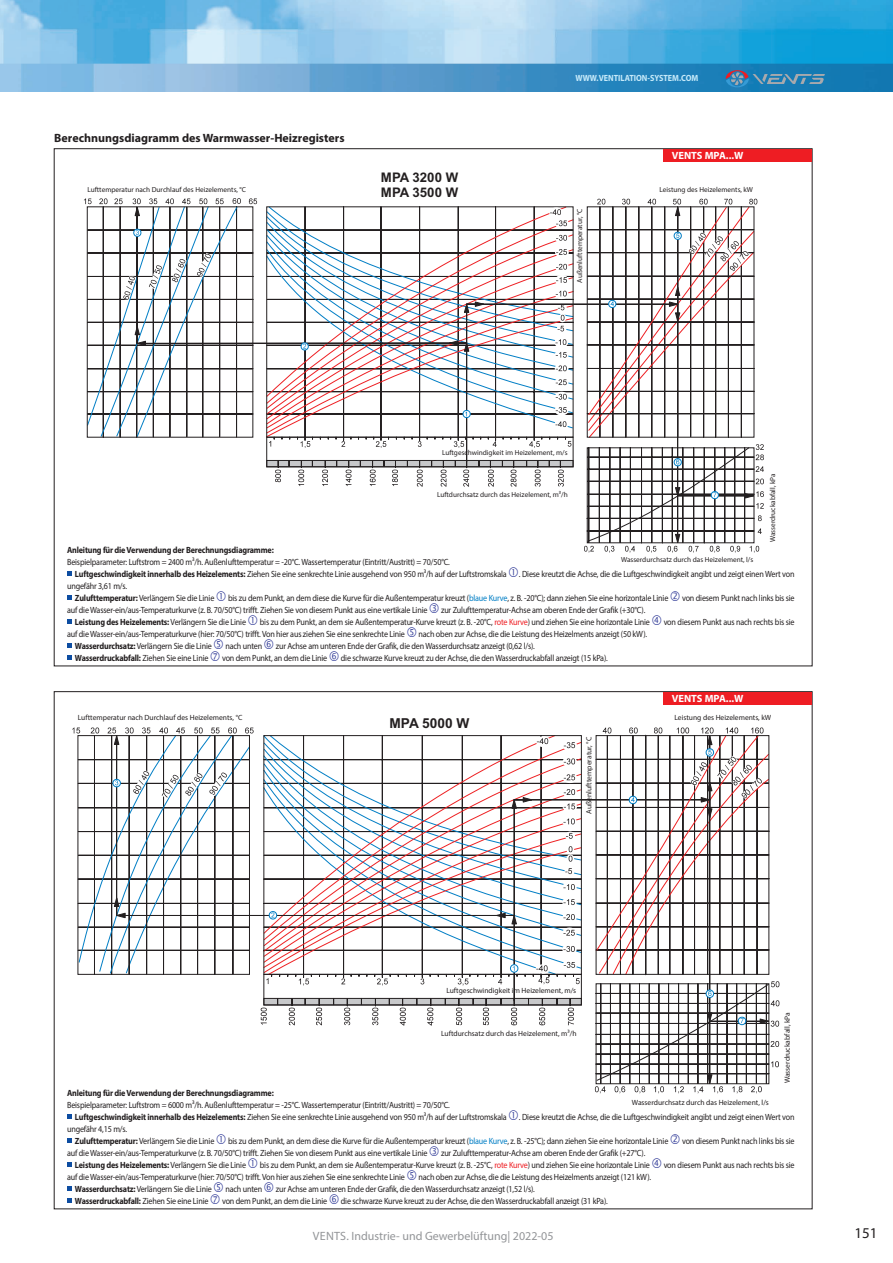
<style>
.page{position:relative;width:893px;height:1263px;background:#fff}
.page>*{position:absolute;margin:0;border:0;box-sizing:border-box;transform-origin:0 0}
.t1{font:15px "Myriad Pro";color:#231f20}
.t2{font:700 13.65px "Arial";color:#231f20}
.t3{font:700 13.2px/15px "Arial";color:#231f20}
.t4{font:700 12px "Myriad Pro";color:#231f20}
.t5{font:12px "Myriad Pro";color:#939598}
.t6{font:700 10.5px "Myriad Pro";color:#fff}
.t7{font:9px/12px "Myriad Pro";letter-spacing:-.02em;color:#231f20;scale:.9 1}
.t8{font:700 9px "Myriad Pro";letter-spacing:-.02em;color:#231f20;scale:.9 1}
.t9{font:700 9px "Myriad Pro";color:#c6eafa;scale:.9 1}
.t10{font:7.5px "Myriad Pro";color:#231f20}
.t11{font:7.2px "Myriad Pro";color:#231f20}
.s1{font-weight:700}
.s2{color:#007ec5}
.s3{font-weight:400}
.s4{color:#ee1d23}
</style>
<div class="page">
<img style="left:0;top:0;width:893px;height:91px">
<svg style="left:726px;top:70px;width:99px;height:17px;background:#3e83af"></svg>
<div style="left:663px;top:149px;width:149px;height:13px;background:#ee1d23"></div>
<svg style="left:84px;top:198px;width:680px;height:355px"></svg>
<div style="left:663px;top:692px;width:149px;height:12px;background:#ee1d23"></div>
<svg style="left:72px;top:727px;width:707px;height:366px"></svg>
<svg style="left:67px;top:571px;width:4px;height:4px"></svg>
<svg style="left:67px;top:595px;width:4px;height:4px"></svg>
<svg style="left:67px;top:619px;width:4px;height:4px"></svg>
<svg style="left:67px;top:643px;width:4px;height:4px"></svg>
<svg style="left:67px;top:655px;width:4px;height:4px"></svg>
<svg style="left:67px;top:1114px;width:4px;height:5px"></svg>
<svg style="left:67px;top:1138px;width:4px;height:5px"></svg>
<svg style="left:67px;top:1162px;width:4px;height:5px"></svg>
<svg style="left:67px;top:1186px;width:4px;height:5px"></svg>
<svg style="left:67px;top:1198px;width:4px;height:5px"></svg>
<h3 class="t4" style="left:54px;top:130px;width:292px">Berechnungsdiagramm des Warmwasser-Heizregisters</h3>
<p class="t9" style="left:575px;top:72px;width:138px">WWW.VENTILATION-SYSTEM.COM</p>
<p class="t6" style="left:672px;top:149px;width:73px">VENTS MPA...W</p>
<h3 class="t3" style="left:381px;top:170px;width:79px">MPA 3200 W<br>MPA 3500 W</h3>
<p class="t11" style="left:87px;top:185px;width:160px">Lufttemperatur nach Durchlauf des Heizelements, °С</p>
<p class="t11" style="left:660px;top:185px;width:95px">Leistung des Heizelements, kW</p>
<p class="t11" style="left:575px;top:283px;width:76px;rotate:-90deg">Außenlufttemperatur, °C</p>
<p class="t11" style="left:442px;top:449px;width:127px">Luftgeschwindigkeit im Heizelement, m/s</p>
<p class="t11" style="left:437px;top:490px;width:132px">Luftdurchsatz durch das Heizelement, m³/h</p>
<p class="t11" style="left:768px;top:542px;width:70px;rotate:-90deg">Wasserdruckabfall, kPa</p>
<p class="t8" style="left:67px;top:544px;width:231px">Anleitung für die Verwendung der Berechnungsdiagramme:</p>
<p class="t7" style="left:75px;top:555px;width:481px;text-indent:-8px">Beispielparameter: Luftstrom = 2400 m³/h. Außenlufttemperatur = -20°C. Wassertemperatur (Eintritt/Austritt) = 70/50°C.<br><span class="s1">Luftgeschwindigkeit innerhalb des Heizelements:</span> Ziehen Sie eine senkrechte Linie ausgehend von 950 m³/h auf der Luftstromskala</p>
<p class="t11" style="left:621px;top:555px;width:134px">Wasserdurchsatz durch das Heizelement, l/s</p>
<p class="t7" style="left:519px;top:567px;width:308px">. Diese kreutzt die Achse, die die Luftgeschwindigkeit angibt und zeigt einen Wert von</p>
<p class="t7" style="left:75px;top:579px;width:156px;text-indent:-8px">ungefähr 3,61 m/s.<br><span class="s1">Zulufttemperatur:</span> Verlängern Sie die Linie</p>
<p class="t7" style="left:228px;top:591px;width:491px">bis zu dem Punkt, an dem diese die Kurve für die Außentemperatur kreuzt (<span class="s2">blaue Kurve</span>, z. B. -20°C); dann ziehen Sie eine horizontale Linie</p>
<p class="t7" style="left:682px;top:591px;width:127px">von diesem Punkt nach links bis sie</p>
<p class="t7" style="left:67px;top:603px;width:402px">auf die Wasser-ein/aus-Temperaturkurve (z. B. 70/50°C) trifft. Ziehen Sie von diesem Punkt aus eine vertikale Linie</p>
<p class="t7" style="left:441px;top:603px;width:229px">zur Zulufttemperatur-Achse am oberen Ende der Grafik (+30°C).</p>
<p class="t8" style="left:75px;top:616px;width:192px">Leistung des Heizelements: <span class="s3">Verlängern Sie die Linie</span></p>
<p class="t7" style="left:260px;top:615px;width:435px">bis zu dem Punkt, an dem sie Außentemperatur-Kurve kreuzt (z. B. -20°C, <span class="s4">rote Kurve</span>) und ziehen Sie eine horizontale Linie</p>
<p class="t7" style="left:664px;top:615px;width:147px">von diesem Punkt aus nach rechts bis sie</p>
<p class="t7" style="left:67px;top:627px;width:377px">auf die Wasser-ein/aus-Temperaturkurve (hier: 70/50°C) trifft. Von hier aus ziehen Sie eine senkrechte Linie</p>
<p class="t7" style="left:419px;top:627px;width:256px">nach oben zur Achse, die die Leistung des Heizelments anzeigt (50 kW).</p>
<p class="t7" style="left:75px;top:639px;width:154px"><span class="s1">Wasserdurchsatz:</span> Verlängern Sie die Linie</p>
<p class="t7" style="left:225px;top:639px;width:42px">nach unten</p>
<p class="t7" style="left:276px;top:639px;width:289px">zur Achse am unteren Ende der Grafik, die den Wasserdurchsatz anzeigt (0,62 l/s).</p>
<p class="t8" style="left:75px;top:652px;width:150px">Wasserdruckabfall: <span class="s3">Ziehen Sie eine Linie</span></p>
<p class="t7" style="left:222px;top:651px;width:119px">von dem Punkt, an dem die Linie</p>
<p class="t7" style="left:341px;top:651px;width:298px">die schwarze Kurve kreuzt zu der Achse, die den Wasserdruckabfall anzeigt (15 kPa).</p>
<p class="t6" style="left:672px;top:692px;width:73px">VENTS MPA...W</p>
<p class="t10" style="left:78px;top:712px;width:166px">Lufttemperatur nach Durchlauf des Heizelements, °С</p>
<p class="t10" style="left:674px;top:712px;width:98px">Leistung des Heizelements, kW</p>
<h2 class="t2" style="left:389px;top:714px;width:82px">MPA 5000 W</h2>
<p class="t10" style="left:584px;top:814px;width:78px;rotate:-90deg">Außenlufttemperatur, °C</p>
<p class="t10" style="left:446px;top:985px;width:131px">Luftgeschwindigkeit im Heizelement, m/s</p>
<p class="t10" style="left:441px;top:1029px;width:137px">Luftdurchsatz durch das Heizelement, m³/h</p>
<p class="t10" style="left:782px;top:1083px;width:73px;rotate:-90deg">Wasserdruckabfall, kPa</p>
<p class="t8" style="left:67px;top:1087px;width:231px">Anleitung für die Verwendung der Berechnungsdiagramme:</p>
<p class="t7" style="left:75px;top:1099px;width:481px;text-indent:-8px">Beispielparameter: Luftstrom = 6000 m³/h. Außenlufttemperatur = -25°C. Wassertemperatur (Eintritt/Austritt) = 70/50°C.<br><span class="s1">Luftgeschwindigkeit innerhalb des Heizelements:</span> Ziehen Sie eine senkrechte Linie ausgehend von 950 m³/h auf der Luftstromskala</p>
<p class="t10" style="left:632px;top:1098px;width:139px">Wasserdurchsatz durch das Heizelement, l/s</p>
<p class="t7" style="left:519px;top:1111px;width:308px">. Diese kreutzt die Achse, die die Luftgeschwindigkeit angibt und zeigt einen Wert von</p>
<p class="t7" style="left:75px;top:1123px;width:156px;text-indent:-8px">ungefähr 4,15 m/s.<br><span class="s1">Zulufttemperatur:</span> Verlängern Sie die Linie</p>
<p class="t7" style="left:228px;top:1135px;width:491px">bis zu dem Punkt, an dem diese die Kurve für die Außentemperatur kreuzt (<span class="s2">blaue Kurve</span>, z. B. -25°C); dann ziehen Sie eine horizontale Linie</p>
<p class="t7" style="left:682px;top:1135px;width:127px">von diesem Punkt nach links bis sie</p>
<p class="t7" style="left:67px;top:1147px;width:402px">auf die Wasser-ein/aus-Temperaturkurve (z. B. 70/50°C) trifft. Ziehen Sie von diesem Punkt aus eine vertikale Linie</p>
<p class="t7" style="left:441px;top:1147px;width:229px">zur Zulufttemperatur-Achse am oberen Ende der Grafik (+27°C).</p>
<p class="t8" style="left:75px;top:1159px;width:192px">Leistung des Heizelements: <span class="s3">Verlängern Sie die Linie</span></p>
<p class="t7" style="left:260px;top:1159px;width:435px">bis zu dem Punkt, an dem sie Außentemperatur-Kurve kreuzt (z. B. -25°C, <span class="s4">rote Kurve</span>) und ziehen Sie eine horizontale Linie</p>
<p class="t7" style="left:664px;top:1159px;width:147px">von diesem Punkt aus nach rechts bis sie</p>
<p class="t7" style="left:67px;top:1171px;width:377px">auf die Wasser-ein/aus-Temperaturkurve (hier: 70/50°C) trifft. Von hier aus ziehen Sie eine senkrechte Linie</p>
<p class="t7" style="left:419px;top:1171px;width:260px">nach oben zur Achse, die die Leistung des Heizelments anzeigt (121 kW).</p>
<p class="t7" style="left:75px;top:1183px;width:154px"><span class="s1">Wasserdurchsatz:</span> Verlängern Sie die Linie</p>
<p class="t7" style="left:225px;top:1183px;width:42px">nach unten</p>
<p class="t7" style="left:276px;top:1183px;width:289px">zur Achse am unteren Ende der Grafik, die den Wasserdurchsatz anzeigt (1,52 l/s).</p>
<p class="t8" style="left:75px;top:1195px;width:150px">Wasserdruckabfall: <span class="s3">Ziehen Sie eine Linie</span></p>
<p class="t7" style="left:222px;top:1195px;width:119px">von dem Punkt, an dem die Linie</p>
<p class="t7" style="left:341px;top:1195px;width:298px">die schwarze Kurve kreuzt zu der Achse, die den Wasserdruckabfall anzeigt (31 kPa).</p>
<h3 class="t5" style="left:313px;top:1229px;width:242px">VENTS. Industrie- und Gewerbelüftung| 2022-05</h3>
<h1 class="t1" style="left:854px;top:1224px;width:25px">151</h1>
</div>
